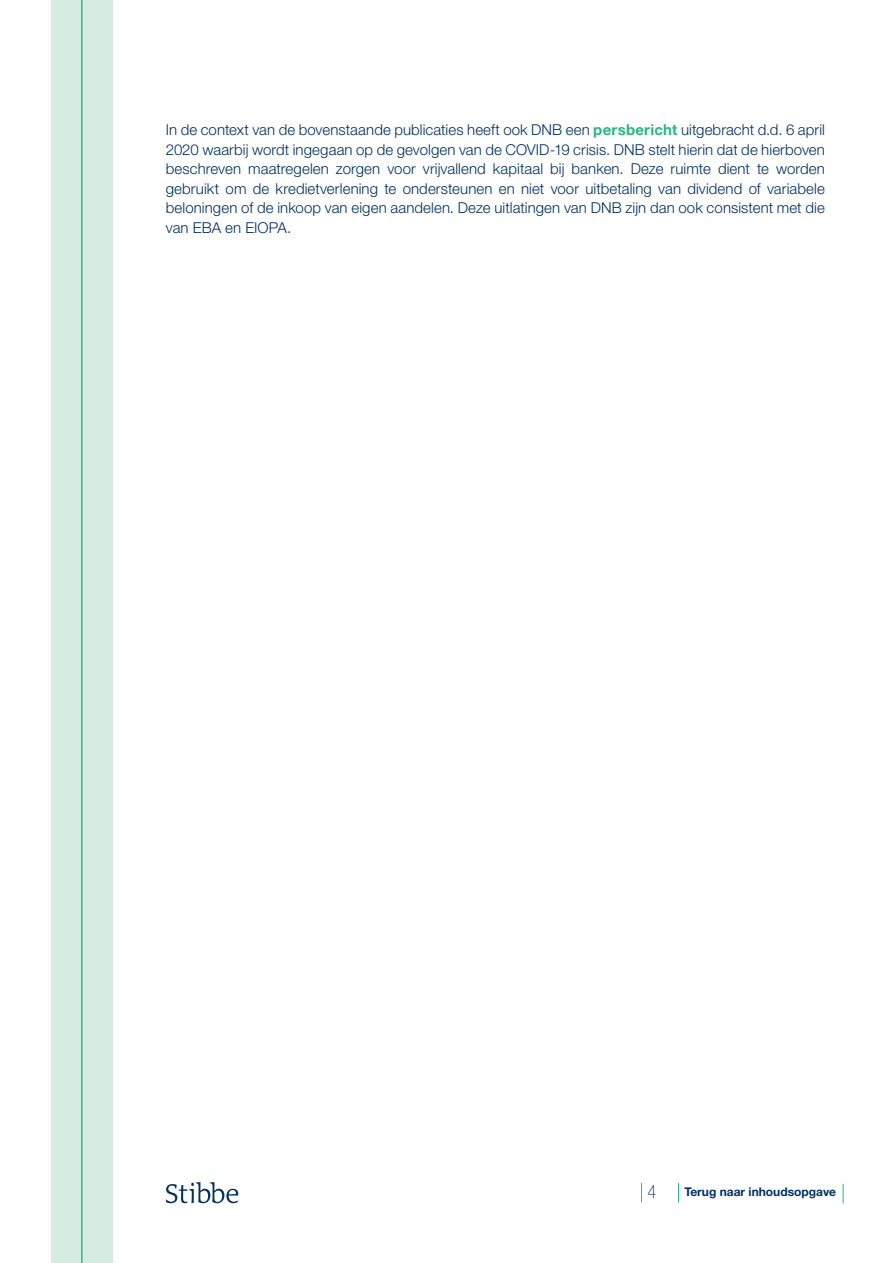
<style>
.page{position:relative;width:893px;height:1263px;background:#fff}
.page>*{position:absolute;margin:0;border:0;box-sizing:border-box;transform-origin:0 0}
.t1{font:100 condensed 18px "Helvetica Neue LT Std";color:#003062}
.Broodtekst{font:300 15px/19.5px "Helvetica Neue LT Std";letter-spacing:.005em;color:#003062;text-align:justify}
.t2{font:700 12px "Helvetica Neue LT Std";color:#003062}
.s1{font-weight:700;color:#29b784}
</style>
<div class="page">
<div style="left:51px;top:0;width:62px;height:1263px;background:#d7ece1"></div>
<hr style="left:81px;top:0;width:2px;height:1263px;background:#29b784">
<svg style="left:843px;top:1184px;width:1px;height:19px"></svg>
<svg style="left:678px;top:1183px;width:1px;height:19px"></svg>
<svg style="left:641px;top:1183px;width:1px;height:19px"></svg>
<svg style="left:166px;top:1182px;width:72px;height:21px"></svg>
<p class="Broodtekst" style="left:166px;top:120px;width:661px">In de context van de bovenstaande publicaties heeft ook DNB een <span class="s1">persbericht</span> uitgebracht d.d. 6 april 2020 waarbij wordt ingegaan op de gevolgen van de COVID-19 crisis. DNB stelt hierin dat de hierboven beschreven maatregelen zorgen voor vrijvallend kapitaal bij banken. Deze ruimte dient te worden gebruikt om de kredietverlening te ondersteunen en niet voor uitbetaling van dividend of variabele beloningen of de inkoop van eigen aandelen. Deze uitlatingen van DNB zijn dan ook consistent met die van EBA en EIOPA.</p>
<p class="t1" style="left:647px;top:1182px;width:10px">4</p>
<p class="t2" style="left:684px;top:1184px;width:153px">Terug naar inhoudsopgave</p>
</div>
